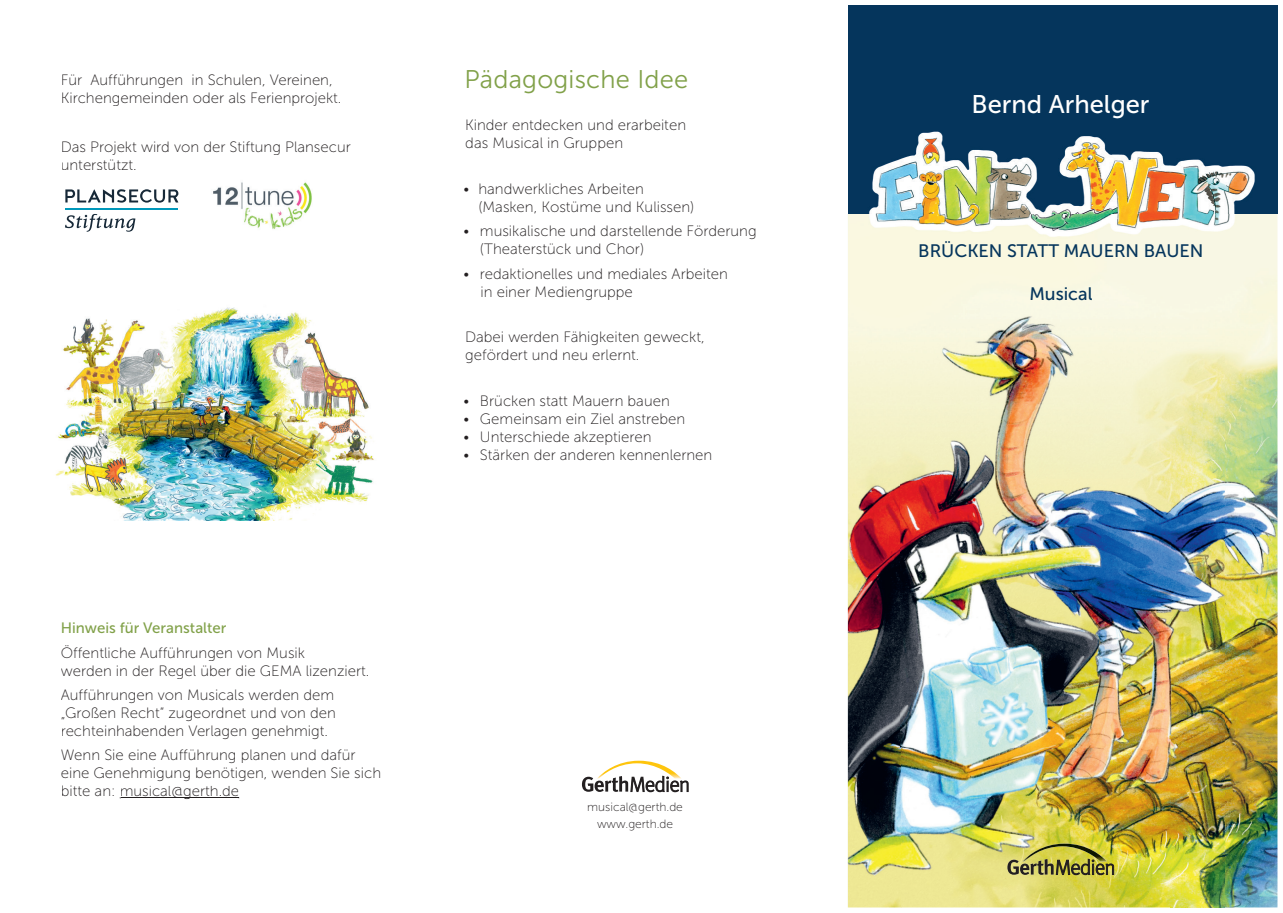
<style>
.page{position:relative;width:1283px;height:913px;background:#fff}
.page>*{position:absolute;margin:0;border:0;box-sizing:border-box;transform-origin:0 0}
.t1{font:25.5px "Museo Sans 300";letter-spacing:.01em;color:#81a149}
.t2{font:25.5px "Museo Sans 500";color:#fff}
.t3{font:18px "Museo Sans 500";color:#05355c}
.t4{font:15px/18px "Museo Sans 100";color:#231f20}
.t5{font:15px "Museo Sans 500";color:#81a149}
.t6{font:12px/17.1px "Museo Sans 100";color:#231f20;text-align:center}
</style>
<div class="page">
<svg style="left:582px;top:760px;width:106px;height:31px"></svg>
<svg style="left:65px;top:189px;width:113px;height:13px"></svg>
<svg style="left:65px;top:214px;width:70px;height:18px"></svg>
<hr style="left:65px;top:208px;width:113px;height:2px;background:#0098bb">
<hr style="left:121px;top:797px;width:117px;height:1px;background:#231f20">
<img style="left:847px;top:214px;width:53px;height:693px">
<img style="left:1224px;top:214px;width:53px;height:693px">
<img style="left:900px;top:250px;width:324px;height:657px">
<div style="left:847px;top:5px;width:430px;height:209px;background:#05355c"></div>
<img style="left:865px;top:131px;width:395px;height:119px">
<svg style="left:1007px;top:858px;width:106px;height:16px"></svg>
<img style="left:1022px;top:843px;width:84px;height:18px">
<img style="left:213px;top:182px;width:99px;height:47px">
<img style="left:55px;top:307px;width:319px;height:213px">
<p class="t4" style="left:61px;top:71px;width:282px">Für Aufführungen in Schulen, Vereinen,<br>Kirchengemeinden oder als Ferienprojekt.</p>
<p class="t4" style="left:61px;top:138px;width:291px">Das Projekt wird von der Stiftung Plansecur unterstützt.</p>
<p class="t5" style="left:61px;top:619px;width:167px">Hinweis für Veranstalter</p>
<p class="t4" style="left:61px;top:643px;width:310px">Öffentliche Aufführungen von Musik<br>werden in der Regel über die GEMA lizenziert.</p>
<p class="t4" style="left:61px;top:685px;width:277px;text-align:justify">Aufführungen von Musicals werden dem „Großen Recht“ zugeordnet und von den rechteinhabenden Verlagen genehmigt.</p>
<p class="t4" style="left:61px;top:746px;width:322px">Wenn Sie eine Aufführung planen und dafür eine Genehmigung benötigen, wenden Sie sich bitte an: musical@gerth.de</p>
<h1 class="t1" style="left:464px;top:66px;width:225px">Pädagogische Idee</h1>
<p class="t4" style="left:465px;top:116px;width:222px">Kinder entdecken und erarbeiten das Musical in Gruppen</p>
<p class="t4" style="left:478px;top:180px;width:217px;text-indent:-15px">• handwerkliches Arbeiten (Masken, Kostüme und Kulissen)</p>
<p class="t4" style="left:480px;top:222px;width:278px;text-indent:-16px">• musikalische und darstellende Förderung (Theaterstück und Chor)</p>
<p class="t4" style="left:480px;top:264px;width:249px;text-indent:-17px">• redaktionelles und mediales Arbeiten in einer Mediengruppe</p>
<p class="t4" style="left:465px;top:328px;width:241px">Dabei werden Fähigkeiten geweckt, gefördert und neu erlernt.</p>
<p class="t4" style="left:463px;top:392px;width:208px">• Brücken statt Mauern bauen</p>
<p class="t4" style="left:463px;top:410px;width:223px">• Gemeinsam ein Ziel anstreben</p>
<p class="t4" style="left:463px;top:428px;width:190px">• Unterschiede akzeptieren</p>
<p class="t4" style="left:463px;top:446px;width:250px">• Stärken der anderen kennenlernen</p>
<p class="t6" style="left:587px;top:798px;width:97px">musical@gerth.de www.gerth.de</p>
<h1 class="t2" style="left:971px;top:90px;width:179px">Bernd Arhelger</h1>
<p class="t3" style="left:918px;top:241px;width:287px">BRÜCKEN STATT MAUERN BAUEN</p>
<p class="t3" style="left:1029px;top:284px;width:65px">Musical</p>
</div>
